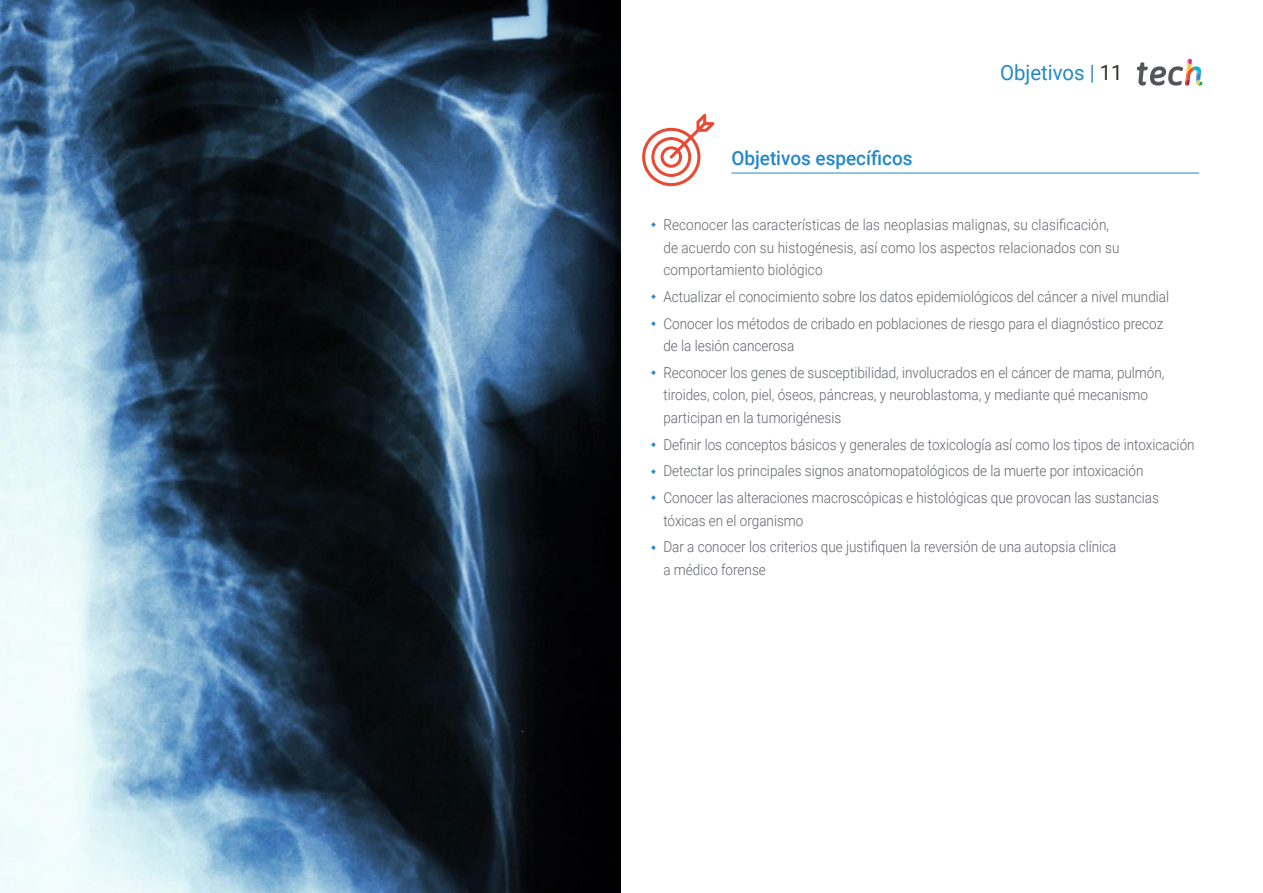
<style>
.page{position:relative;width:1263px;height:893px;background:#fff}
.page>*{position:absolute;margin:0;border:0;box-sizing:border-box;transform-origin:0 0}
.t1{font:21px "Roboto";color:#2488c9}
.t2{font:500 19.5px "Roboto";color:#2488c9}
.t3{font:300 15px/26.7px "Roboto";color:#61646a;scale:.9 1}
.s1{color:#312e20}
</style>
<div class="page">
<img style="left:0;top:0;width:621px;height:893px">
<hr style="left:731px;top:173px;width:468px;height:1px;background:#2488c9">
<svg style="left:642px;top:114px;width:72px;height:72px"></svg>
<svg style="left:1137px;top:59px;width:65px;height:27px"></svg>
<h2 class="t2" style="left:731px;top:144px;width:183px">Objetivos específicos</h2>
<h1 class="t1" style="left:1000px;top:57px;width:124px">Objetivos | <span class="s1">11</span></h1>
<p class="t3" style="left:663px;top:213px;width:508px;line-height:22.5px">Reconocer las características de las neoplasias malignas, su clasificación, de acuerdo con su histogénesis, así como los aspectos relacionados con su comportamiento biológico</p>
<p class="t3" style="left:663px;top:283px;width:563px">Actualizar el conocimiento sobre los datos epidemiológicos del cáncer a nivel mundial<br>Conocer los métodos de cribado en poblaciones de riesgo para el diagnóstico precoz</p>
<p class="t3" style="left:663px;top:332px;width:558px">de la lesión cancerosa<br>Reconocer los genes de susceptibilidad, involucrados en el cáncer de mama, pulmón,</p>
<p class="t3" style="left:663px;top:383px;width:540px;line-height:22.5px">tiroides, colon, piel, óseos, páncreas, y neuroblastoma, y mediante qué mecanismo participan en la tumorigénesis</p>
<p class="t3" style="left:663px;top:430px;width:592px">Definir los conceptos básicos y generales de toxicología así como los tipos de intoxicación<br>Detectar los principales signos anatomopatológicos de la muerte por intoxicación<br>Conocer las alteraciones macroscópicas e histológicas que provocan las sustancias</p>
<p class="t3" style="left:663px;top:506px;width:505px">tóxicas en el organismo<br>Dar a conocer los criterios que justifiquen la reversión de una autopsia clínica</p>
<p class="t3" style="left:663px;top:556px;width:115px">a médico forense</p>
</div>
